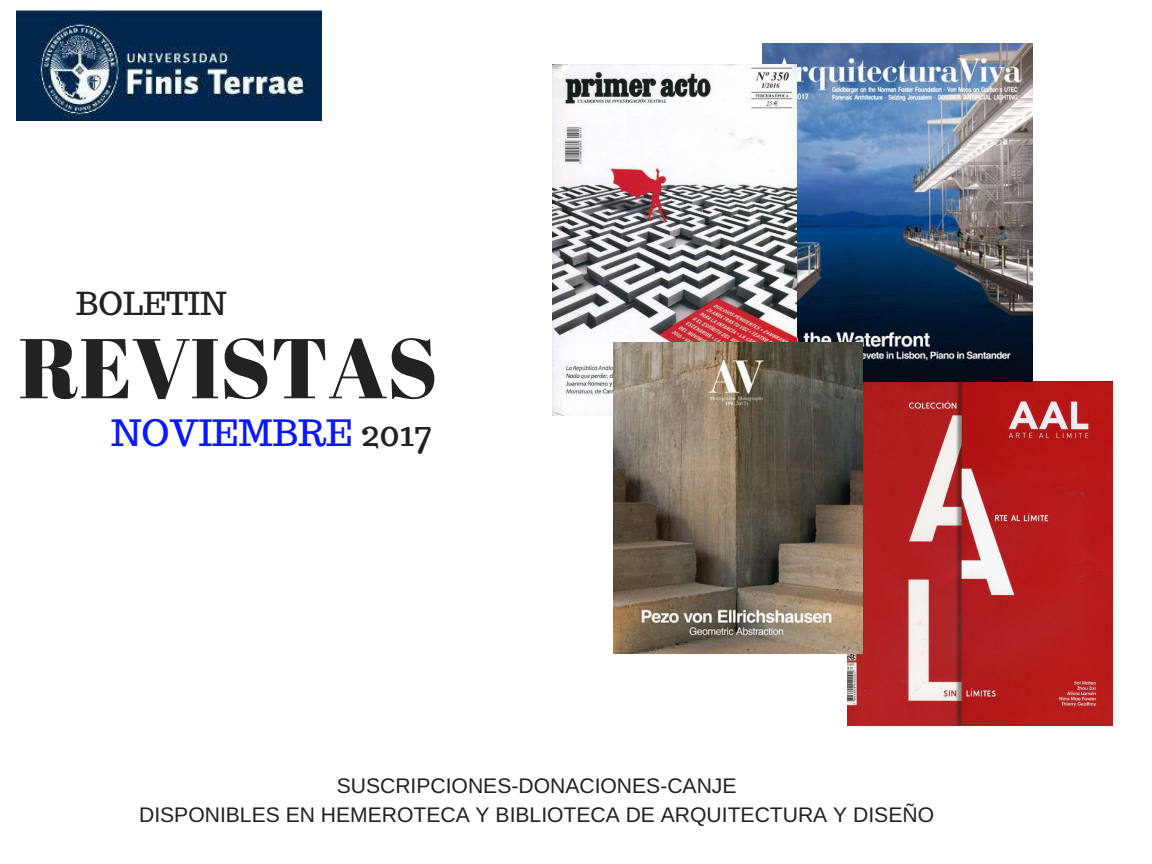
<style>
.page{position:relative;width:1152px;height:864px;background:#fff}
.page>*{position:absolute;margin:0;border:0;box-sizing:border-box;transform-origin:0 0}
.t1{font:84.45px "Abril Fatface";color:#222}
.t2{font:36.3px "Trocchi";color:#0b18ff}
.t3{font:31.65px "Trocchi";color:#222}
.t4{font:21.15px/29.2px "Arimo";color:#222;text-align:center}
.s1{color:#222}
</style>
<div class="page">
<img style="left:17px;top:10px;width:305px;height:110px">
<img style="left:847px;top:381px;width:266px;height:345px">
<img style="left:763px;top:44px;width:270px;height:337px">
<img style="left:552px;top:64px;width:244px;height:351px">
<img style="left:613px;top:342px;width:250px;height:312px">
<h3 class="t3" style="left:76px;top:283px;width:152px">BOLETIN</h3>
<h1 class="t1" style="left:19px;top:309px;width:420px">REVISTAS</h1>
<h2 class="t2" style="left:111px;top:409px;width:323px">NOVIEMBRE <span class="s1">2017</span></h2>
<p class="t4" style="left:139px;top:771px;width:796px">SUSCRIPCIONES-DONACIONES-CANJE<br>DISPONIBLES EN HEMEROTECA Y BIBLIOTECA DE ARQUITECTURA Y DISEÑO</p>
</div>
